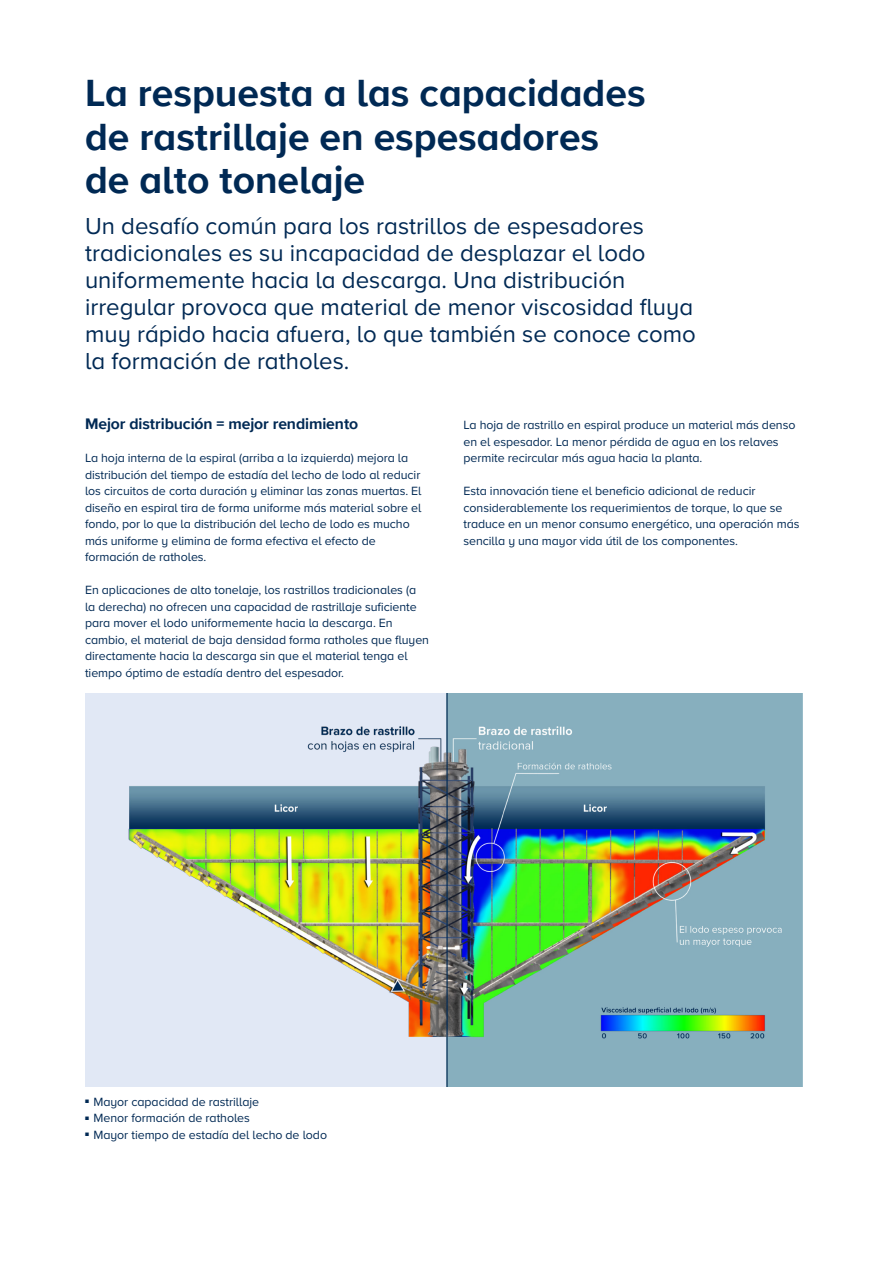
<style>
.page{position:relative;width:893px;height:1263px;background:#fff}
.page>*{position:absolute;margin:0;border:0;box-sizing:border-box;transform-origin:0 0}
.Heading_level_1{font:700 39px/43.5px "Proxima Nova";color:#002954}
.Lead_paragraph{font:24px/27px "Proxima Nova";color:#002954}
.Body_copy{font:700 15.75px "Proxima Nova";letter-spacing:-.005em;color:#002954}
.Body_copy-2{font:12.3px/16.5px "Proxima Nova";letter-spacing:-.005em;color:#002954}
</style>
<div class="page">
<img style="left:88px;top:694px;width:715px;height:393px">
<p class="Heading_level_1" style="left:85px;top:71px;width:562px">La respuesta a las capacidades de rastrillaje en espesadores de alto tonelaje</p>
<p class="Lead_paragraph" style="left:85px;top:211px;width:612px">Un desafío común para los rastrillos de espesadores tradicionales es su incapacidad de desplazar el lodo uniformemente hacia la descarga. Una distribución irregular provoca que material de menor viscosidad fluya muy rápido hacia afuera, lo que también se conoce como la formación de ratholes.</p>
<p class="Body_copy" style="left:85px;top:412px;width:275px">Mejor distribución = mejor rendimiento</p>
<p class="Body_copy-2" style="left:85px;top:449px;width:338px">La hoja interna de la espiral (arriba a la izquierda) mejora la distribución del tiempo de estadía del lecho de lodo al reducir los circuitos de corta duración y eliminar las zonas muertas. El diseño en espiral tira de forma uniforme más material sobre el fondo, por lo que la distribución del lecho de lodo es mucho más uniforme y elimina de forma efectiva el efecto de formación de ratholes.</p>
<p class="Body_copy-2" style="left:85px;top:581px;width:346px">En aplicaciones de alto tonelaje, los rastrillos tradicionales (a la derecha) no ofrecen una capacidad de rastrillaje suficiente para mover el lodo uniformemente hacia la descarga. En cambio, el material de baja densidad forma ratholes que fluyen directamente hacia la descarga sin que el material tenga el tiempo óptimo de estadía dentro del espesador.</p>
<p class="Body_copy-2" style="left:463px;top:416px;width:333px">La hoja de rastrillo en espiral produce un material más denso en el espesador. La menor pérdida de agua en los relaves permite recircular más agua hacia la planta.</p>
<p class="Body_copy-2" style="left:463px;top:482px;width:338px">Esta innovación tiene el beneficio adicional de reducir considerablemente los requerimientos de torque, lo que se traduce en un menor consumo energético, una operación más sencilla y una mayor vida útil de los componentes.</p>
<p class="Body_copy-2" style="left:85px;top:1093px;width:176px"><sup>■</sup> Mayor capacidad de rastrillaje</p>
<p class="Body_copy-2" style="left:85px;top:1109px;width:166px"><sup>■</sup> Menor formación de ratholes</p>
<p class="Body_copy-2" style="left:85px;top:1126px;width:244px"><sup>■</sup> Mayor tiempo de estadía del lecho de lodo</p>
</div>
